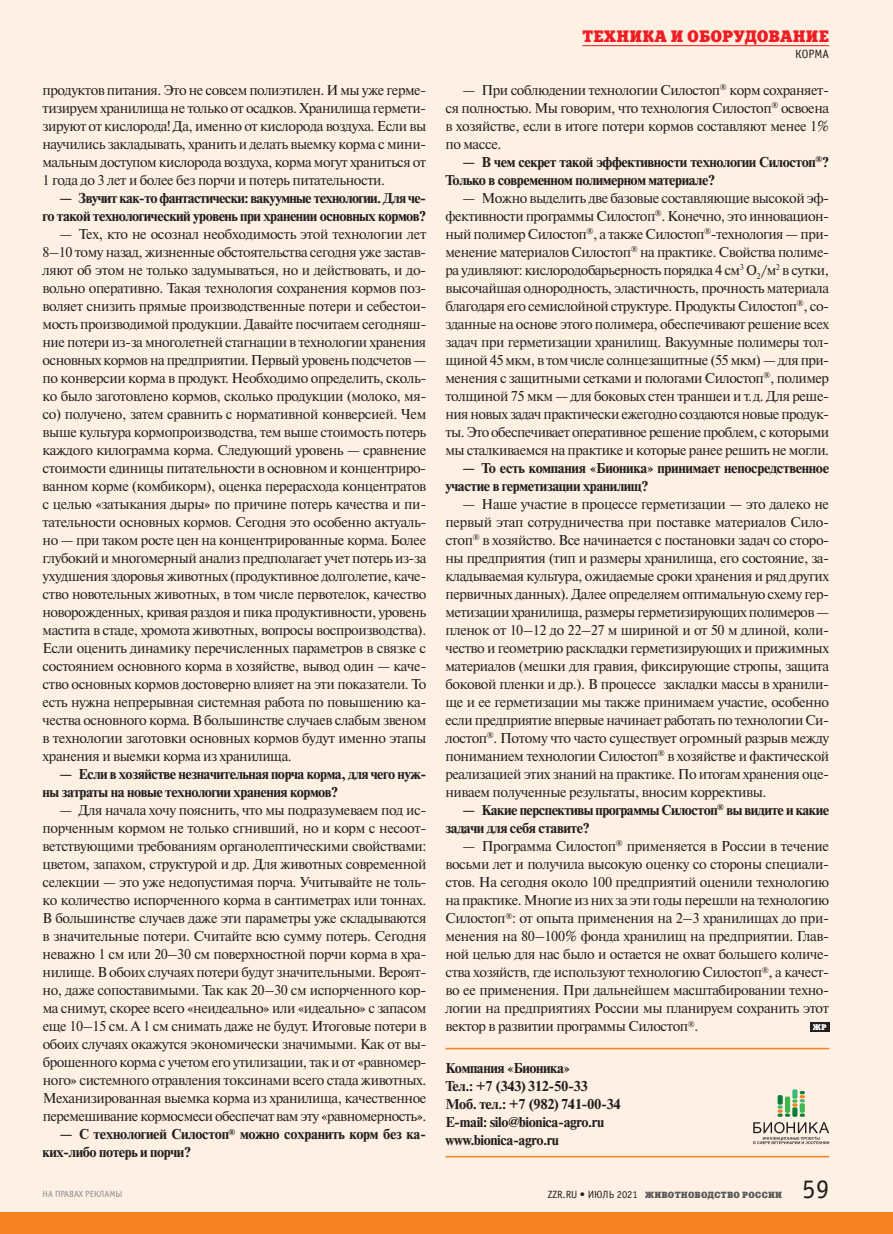
<style>
.page{position:relative;width:893px;height:1234px;background:#fff}
.page>*{position:absolute;margin:0;border:0;box-sizing:border-box;transform-origin:0 0}
.t1{font:27px "Officina Sans C";color:#231f20}
.t2{font:16.5px "Xenia C";letter-spacing:.01em;color:#ee1d23}
.t3{font:14.25px/18px "Newton C";letter-spacing:-.03em;color:#231f20;text-align:justify}
.t4{font:700 14.25px/18px "Newton C";letter-spacing:-.03em;color:#231f20}
.t5{font:12px "Officina Sans C";color:#231f20}
.t6{font:9px "Xenia C";letter-spacing:.025em;color:#57585a}
.t7{font:9px "Officina Sans C";color:#8a8c8f}
.t8{font:8.25px "Xenia C";color:#fff}
.s1{font-family:"Officina Sans C";font-size:10.5px;color:#231f20}
</style>
<div class="page">
<div style="left:0;top:0;width:893px;height:1233px;background:#fef0e2"></div>
<hr style="left:582px;top:45px;width:247px;height:1px;background:#ee1d23">
<div style="left:810px;top:1021px;width:19px;height:10px;background:#231f20"></div>
<div style="left:0;top:1212px;width:893px;height:21px;background:#f58220"></div>
<svg style="left:753px;top:1090px;width:76px;height:53px"></svg>
<hr style="left:445px;top:1047px;width:384px;height:2px;background:#f58220">
<hr style="left:445px;top:1155px;width:384px;height:2px;background:#f58220">
<p class="t3" style="left:43px;top:81px;width:385px">продуктов питания. Это не совсем полиэтилен. И мы уже герме&shy;тизируем хранилища не только от осадков. Хранилища гермети&shy;зируют от кислорода! Да, именно от кислорода воздуха. Если вы научились закладывать, хранить и делать выемку корма с мини&shy;мальным доступом кислорода воздуха, корма могут храниться от 1 года до 3 лет и более без порчи и потерь питательности.</p>
<p class="t4" style="left:43px;top:189px;width:385px;text-align:right">— Звучит как‑то фантастически: вакуумные технологии. Для че-<br>го такой технологический уровень при хранении основных кормов?</p>
<p class="t3" style="left:43px;top:225px;width:385px;text-indent:17px">— Тех, кто не осознал необходимость этой технологии лет 8–10 тому назад, жизненные обстоятельства сегодня уже застав&shy;ляют об этом не только задумываться, но и действовать, и до&shy;вольно оперативно. Такая технология сохранения кормов поз&shy;воляет снизить прямые производственные потери и себестои&shy;мость производимой продукции. Давайте посчитаем сегодняш&shy;ние потери из‑за многолетней стагнации в технологии хранения основных кормов на предприятии. Первый уровень подсчетов — по конверсии корма в продукт. Необходимо определить, сколь&shy;ко было заготовлено кормов, сколько продукции (молоко, мя&shy;со) получено, затем сравнить с нормативной конверсией. Чем выше культура кормопроизводства, тем выше стоимость потерь каждого килограмма корма. Следующий уровень — сравнение стоимости единицы питательности в основном и концентриро&shy;ванном корме (комбикорм), оценка перерасхода концентратов с целью «затыкания дыры» по причине потерь качества и пи&shy;тательности основных кормов. Сегодня это особенно актуаль&shy;но — при таком росте цен на концентрированные корма. Более глубокий и многомерный анализ предполагает учет потерь из‑за ухудшения здоровья животных (продуктивное долголетие, каче&shy;ство новотельных животных, в том числе первотелок, качество новорожденных, кривая раздоя и пика продуктивности, уровень мастита в стаде, хромота животных, вопросы воспроизводства).<br>Если оценить динамику перечисленных параметров в связке с состоянием основного корма в хозяйстве, вывод один — каче&shy;ство основных кормов достоверно влияет на эти показатели. То есть нужна непрерывная системная работа по повышению ка&shy;чества основного корма. В большинстве случаев слабым звеном в технологии заготовки основных кормов будут именно этапы хранения и выемки корма из хранилища.</p>
<p class="t4" style="left:43px;top:765px;width:385px;text-indent:17px">— Если в хозяйстве незначительная порча корма, для чего нуж&shy;ны затраты на новые технологии хранения кормов?</p>
<p class="t3" style="left:43px;top:801px;width:385px;text-indent:17px">— Для начала хочу пояснить, что мы подразумеваем под ис&shy;порченным кормом не только сгнивший, но и корм с несоот&shy;ветствующими требованиям органолептическими свойствами: цветом, запахом, структурой и др. Для животных современной селекции — это уже недопустимая порча. Учитывайте не толь&shy;ко количество испорченного корма в сантиметрах или тоннах.<br>В большинстве случаев даже эти параметры уже складываются в значительные потери. Считайте всю сумму потерь. Сегодня неважно 1 см или 20–30 см поверхностной порчи корма в хра&shy;нилище. В обоих случаях потери будут значительными. Вероят&shy;но, даже сопоставимыми. Так как 20–30 см испорченного кор&shy;ма снимут, скорее всего «неидеально» или «идеально» с запасом еще 10–15 см. А 1 см снимать даже не будут. Итоговые потери в обоих случаях окажутся экономически значимыми. Как от вы&shy;брошенного корма с учетом его утилизации, так и от «равномер&shy;ного» системного отравления токсинами всего стада животных.<br>Механизированная выемка корма из хранилища, качественное перемешивание кормосмеси обеспечат вам эту «равномерность».</p>
<p class="t4" style="left:43px;top:1125px;width:385px;text-indent:17px">— С технологией Силостоп<sup>®</sup> можно сохранить корм без ка&shy;ких‑либо потерь и порчи?</p>
<p class="t7" style="left:43px;top:1188px;width:81px">НА ПРАВАХ РЕКЛАМЫ</p>
<p class="t2" style="left:582px;top:26px;width:248px">ТЕХНИКА И ОБОРУДОВАНИЕ</p>
<p class="t5" style="left:795px;top:48px;width:36px">КОРМА</p>
<p class="t3" style="left:445px;top:81px;width:385px;text-indent:17px">— При соблюдении технологии Силостоп<sup>®</sup> корм сохраняет&shy;ся полностью. Мы говорим, что технология Силостоп<sup>®</sup> освоена в хозяйстве, если в итоге потери кормов составляют менее 1% по массе.</p>
<p class="t4" style="left:445px;top:153px;width:385px;text-indent:17px">— В чем секрет такой эффективности технологии Силостоп<sup>®</sup>?<br>Только в современном полимерном материале?</p>
<p class="t3" style="left:445px;top:189px;width:385px;text-indent:17px">— Можно выделить две базовые составляющие высокой эф&shy;фективности программы Силостоп<sup>®</sup>. Конечно, это инновацион&shy;ный полимер Силостоп<sup>®</sup>, а также Силостоп<sup>®</sup>-технология — при&shy;менение материалов Силостоп<sup>®</sup> на практике. Свойства полиме&shy;ра удивляют: кислородобарьерность порядка 4 см<sup>3</sup> О<sub>2</sub>/м<sup>2</sup> в сутки, высочайшая однородность, эластичность, прочность материала благодаря его семислойной структуре. Продукты Силостоп<sup>®</sup>, со&shy;зданные на основе этого полимера, обеспечивают решение всех задач при герметизации хранилищ. Вакуумные полимеры тол&shy;щиной 45 мкм, в том числе солнцезащитные (55 мкм) — для при&shy;менения с защитными сетками и пологами Силостоп<sup>®</sup>, полимер толщиной 75 мкм — для боковых стен траншеи и т.д. Для реше&shy;ния новых задач практически ежегодно создаются новые продук&shy;ты. Это обеспечивает оперативное решение проблем, с которыми мы сталкиваемся на практике и которые ранее решить не могли.</p>
<p class="t4" style="left:445px;top:459px;width:385px;text-indent:17px">— То есть компания «Бионика» принимает непосредственное участие в герметизации хранилищ?</p>
<p class="t3" style="left:445px;top:495px;width:385px;text-indent:17px">— Наше участие в процессе герметизации — это далеко не первый этап сотрудничества при поставке материалов Сило&shy;стоп<sup>®</sup> в хозяйство. Все начинается с постановки задач со сторо&shy;ны предприятия (тип и размеры хранилища, его состояние, за&shy;кладываемая культура, ожидаемые сроки хранения и ряд других первичных данных). Далее определяем оптимальную схему гер&shy;метизации хранилища, размеры герметизирующих полимеров — пленок от 10–12 до 22–27 м шириной и от 50 м длиной, коли&shy;чество и геометрию раскладки герметизирующих и прижимных материалов (мешки для гравия, фиксирующие стропы, защита боковой пленки и др.). В процессе закладки массы в хранили&shy;ще и ее герметизации мы также принимаем участие, особенно если предприятие впервые начинает работать по технологии Си&shy;лостоп<sup>®</sup>. Потому что часто существует огромный разрыв между пониманием технологии Силостоп<sup>®</sup> в хозяйстве и фактической реализацией этих знаний на практике. По итогам хранения оце&shy;ниваем полученные результаты, вносим коррективы.</p>
<p class="t4" style="left:445px;top:801px;width:385px;text-indent:17px">— Какие перспективы программы Силостоп<sup>®</sup> вы видите и какие задачи для себя ставите?</p>
<p class="t3" style="left:445px;top:837px;width:385px;text-indent:17px">— Программа Силостоп<sup>®</sup> применяется в России в течение восьми лет и получила высокую оценку со стороны специали&shy;стов. На сегодня около 100 предприятий оценили технологию на практике. Многие из них за эти годы перешли на технологию Силостоп<sup>®</sup>: от опыта применения на 2–3 хранилищах до при&shy;менения на 80–100% фонда хранилищ на предприятии. Глав&shy;ной целью для нас было и остается не охват большего количе&shy;ства хозяйств, где используют технологию Силостоп<sup>®</sup>, а качест&shy;во ее применения. При дальнейшем масштабировании техно&shy;логии на предприятиях России мы планируем сохранить этот вектор в развитии программы Силостоп<sup>®</sup>.</p>
<p class="t8" style="left:813px;top:1021px;width:15px">ЖР</p>
<p class="t4" style="left:445px;top:1059px;width:177px">Компания «Бионика»<br>Тел.: +7 (343) 312‑50‑33<br>Моб. тел.: +7 (982) 741‑00‑34<br>Е-mail: silo@bionica-agro.ru www.bionica-agro.ru</p>
<p class="t6" style="left:548px;top:1188px;width:236px"><span class="s1">ZZR.RU • ИЮЛЬ 2021</span> ЖИВОТНОВОДСТВО РОССИИ</p>
<h1 class="t1" style="left:802px;top:1174px;width:28px">59</h1>
</div>
